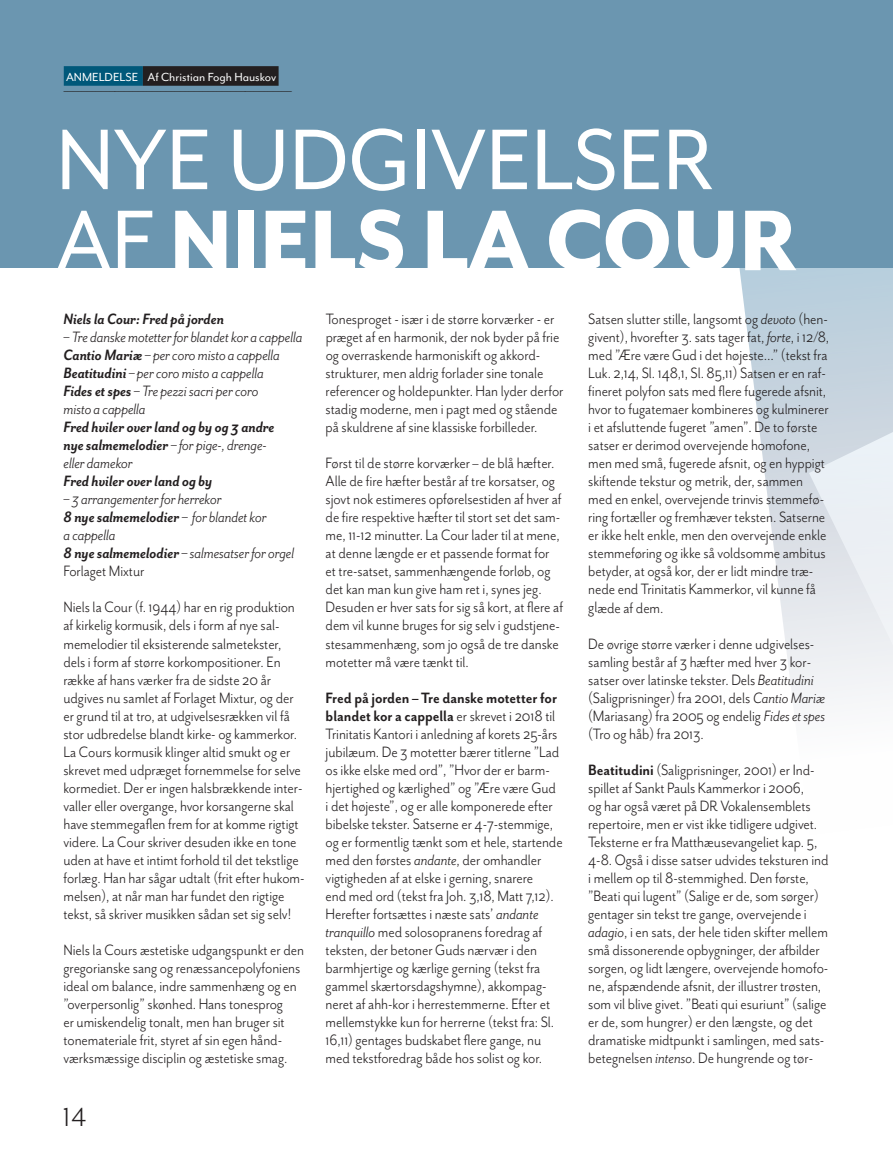
<style>
.page{position:relative;width:893px;height:1149px;background:#fff}
.page>*{position:absolute;margin:0;border:0;box-sizing:border-box;transform-origin:0 0}
.t1{font:99px/81px "Mr Eaves Mod OT";letter-spacing:-.005em;color:#fff;scale:.96 1}
.t2{font:30px "Mr Eaves San OT";color:#231f20}
.t3{font:17.25px/18px "Mr Eaves San OT";letter-spacing:-.005em;color:#231f20;scale:.92 1}
.t4{font:italic 17.25px/18px "Mr Eaves San OT";letter-spacing:-.005em;color:#231f20;scale:.92 1}
.t5{font:italic 700 17.25px/18px "Mr Eaves San OT";letter-spacing:-.005em;color:#231f20;scale:.92 1}
.t6{font:700 13.5px "Mr Eaves Mod OT";color:#231f20}
.t7{font:13.5px "Mr Eaves Mod OT";color:#fff}
.s1{font-weight:800}
.s2{font-weight:700}
.s3{font-weight:400}
.s4{font-style:normal}
.s5{font-style:italic}
</style>
<div class="page">
<svg style="left:809px;top:695px;width:74px;height:9px"></svg>
<svg style="left:739px;top:268px;width:154px;height:427px"></svg>
<div style="left:0;top:0;width:893px;height:268px;background:#6b96b0"></div>
<div style="left:64px;top:66px;width:79px;height:20px;background:#00587a"></div>
<div style="left:143px;top:66px;width:136px;height:20px;background:#231f20"></div>
<p class="t7" style="left:66px;top:70px;width:212px">ANMELDELSE Af Christian Fogh Hauskov</p>
<p class="t6" style="left:64px;top:79px;width:230px">_________________________________________________</p>
<h1 class="t1" style="left:56px;top:120px;width:772px">NYE UDGIVELSER<br>AF <span class="s1">NIELS LA COUR</span></h1>
<p class="t5" style="left:63px;top:310px;width:176px">Niels la Cour: Fred på jorden</p>
<p class="t4" style="left:63px;top:328px;width:261px">– Tre danske motetter for blandet kor a cappella <span class="s2">Cantio Mariæ</span> – per coro misto a cappella <span class="s2">Beatitudini</span> – per coro misto a cappella<br><span class="s2">Fides et spes</span> – Tre pezzi sacri per coro<br>misto a cappella</p>
<p class="t5" style="left:63px;top:418px;width:231px">Fred hviler over land og by og 3 andre nye salmemelodier <span class="s3">– for pige-, drenge&shy;eller damekor</span></p>
<p class="t5" style="left:63px;top:472px;width:163px">Fred hviler over land og by</p>
<p class="t4" style="left:63px;top:490px;width:252px">– 3 arrangementer for herrekor<br><span class="s2">8 nye salmemelodier</span> – for blandet kor<br>a cappella<br><span class="s2">8 nye salmemelodier</span> – salmesatser for orgel<br><span class="s4">Forlaget Mixtur</span></p>
<p class="t3" style="left:63px;top:598px;width:263px">Niels la Cour (f. 1944) har en rig produktion af kirkelig kormusik, dels i form af nye sal&shy;memelodier til eksisterende salmetekster, dels i form af større korkompositioner. En række af hans værker fra de sidste 20 år udgives nu samlet af Forlaget Mixtur, og der er grund til at tro, at udgivelsesrækken vil få stor udbredelse blandt kirke- og kammerkor.<br>La Cours kormusik klinger altid smukt og er skrevet med udpræget fornemmelse for selve kormediet. Der er ingen halsbrækkende inter&shy;valler eller overgange, hvor korsangerne skal have stemmegaflen frem for at komme rigtigt videre. La Cour skriver desuden ikke en tone uden at have et intimt forhold til det tekstlige forlæg. Han har sågar udtalt (frit efter hukom&shy;melsen), at når man har fundet den rigtige tekst, så skriver musikken sådan set sig selv!</p>
<p class="t3" style="left:63px;top:940px;width:263px">Niels la Cours æstetiske udgangspunkt er den gregorianske sang og renæssancepolyfoniens ideal om balance, indre sammenhæng og en ”overpersonlig” skønhed. Hans tonesprog<br>er umiskendelig tonalt, men han bruger sit tonemateriale frit, styret af sin egen hånd&shy;værksmæssige disciplin og æstetiske smag.</p>
<h2 class="t2" style="left:63px;top:1100px;width:25px">14</h2>
<p class="t3" style="left:326px;top:310px;width:260px">Tonesproget - især i de større korværker - er præget af en harmonik, der nok byder på frie og overraskende harmoniskift og akkord&shy;strukturer, men aldrig forlader sine tonale referencer og holdepunkter. Han lyder derfor stadig moderne, men i pagt med og stående på skuldrene af sine klassiske forbilleder.</p>
<p class="t3" style="left:326px;top:454px;width:260px">Først til de større korværker – de blå hæfter.<br>Alle de fire hæfter består af tre korsatser, og sjovt nok estimeres opførelsestiden af hver af de fire respektive hæfter til stort set det sam&shy;me, 11-12 minutter. La Cour lader til at mene, at denne længde er et passende format for et tre-satset, sammenhængende forløb, og det kan man kun give ham ret i, synes jeg.<br>Desuden er hver sats for sig så kort, at flere af dem vil kunne bruges for sig selv i gudstjene&shy;stesammenhæng, som jo også de tre danske motetter må være tænkt til.</p>
<p class="t3" style="left:326px;top:688px;width:259px"><span class="s2">Fred på jorden – Tre danske motetter for blandet kor a cappella</span> er skrevet i 2018 til Trinitatis Kantori i anledning af korets 25-års jubilæum. De 3 motetter bærer titlerne ”Lad os ikke elske med ord”, ”Hvor der er barm&shy;hjertighed og kærlighed” og ”Ære være Gud i det højeste”, og er alle komponerede efter bibelske tekster. Satserne er 4-7-stemmige, og er formentlig tænkt som et hele, startende med den førstes <span class="s5">andante</span>, der omhandler vigtigheden af at elske i gerning, snarere<br>end med ord (tekst fra Joh. 3,18, Matt 7,12).<br>Herefter fortsættes i næste sats’ <span class="s5">andante tranquillo</span> med solosopranens foredrag af teksten, der betoner Guds nærvær i den barmhjertige og kærlige gerning (tekst fra gammel skærtorsdagshymne), akkompag&shy;neret af ahh-kor i herrestemmerne. Efter et mellemstykke kun for herrerne (tekst fra: Sl.<br>16,11) gentages budskabet flere gange, nu med tekstforedrag både hos solist og kor.</p>
<p class="t3" style="left:588px;top:310px;width:263px">Satsen slutter stille, langsomt og <span class="s5">devoto</span> (hen&shy;givent), hvorefter 3. sats tager fat, <span class="s5">forte</span>, i 12/8, med ”Ære være Gud i det højeste…” (tekst fra Luk. 2,14, Sl. 148,1, Sl. 85,11) Satsen er en raf&shy;fineret polyfon sats med flere fugerede afsnit, hvor to fugatemaer kombineres og kulminerer i et afsluttende fugeret ”amen”. De to første satser er derimod overvejende homofone, men med små, fugerede afsnit, og en hyppigt skiftende tekstur og metrik, der, sammen med en enkel, overvejende trinvis stemmefø&shy;ring fortæller og fremhæver teksten. Satserne er ikke helt enkle, men den overvejende enkle stemmeføring og ikke så voldsomme ambitus betyder, at også kor, der er lidt mindre træ&shy;nede end Trinitatis Kammerkor, vil kunne få glæde af dem.</p>
<p class="t3" style="left:588px;top:634px;width:259px">De øvrige større værker i denne udgivelses&shy;samling består af 3 hæfter med hver 3 kor&shy;satser over latinske tekster. Dels <span class="s5">Beatitudini </span>(Saligprisninger) fra 2001, dels <span class="s5">Cantio Mariæ </span>(Mariasang) fra 2005 og endelig <span class="s5">Fides et spes </span>(Tro og håb) fra 2013.</p>
<p class="t3" style="left:588px;top:760px;width:263px"><span class="s2">Beatitudini</span> (Saligprisninger, 2001) er Ind&shy;spillet af Sankt Pauls Kammerkor i 2006,<br>og har også været på DR Vokalensemblets repertoire, men er vist ikke tidligere udgivet.<br>Teksterne er fra Matthæusevangeliet kap. 5, 4-8. Også i disse satser udvides teksturen ind i mellem op til 8-stemmighed. Den første, ”Beati qui lugent” (Salige er de, som sørger) gentager sin tekst tre gange, overvejende i <span class="s5">adagio</span>, i en sats, der hele tiden skifter mellem små dissonerende opbygninger, der afbilder sorgen, og lidt længere, overvejende homofo&shy;ne, afspændende afsnit, der illustrer trøsten, som vil blive givet. ”Beati qui esuriunt” (salige er de, som hungrer) er den længste, og det dramatiske midtpunkt i samlingen, med sats&shy;betegnelsen <span class="s5">intenso</span>. De hungrende og tør-</p>
</div>
